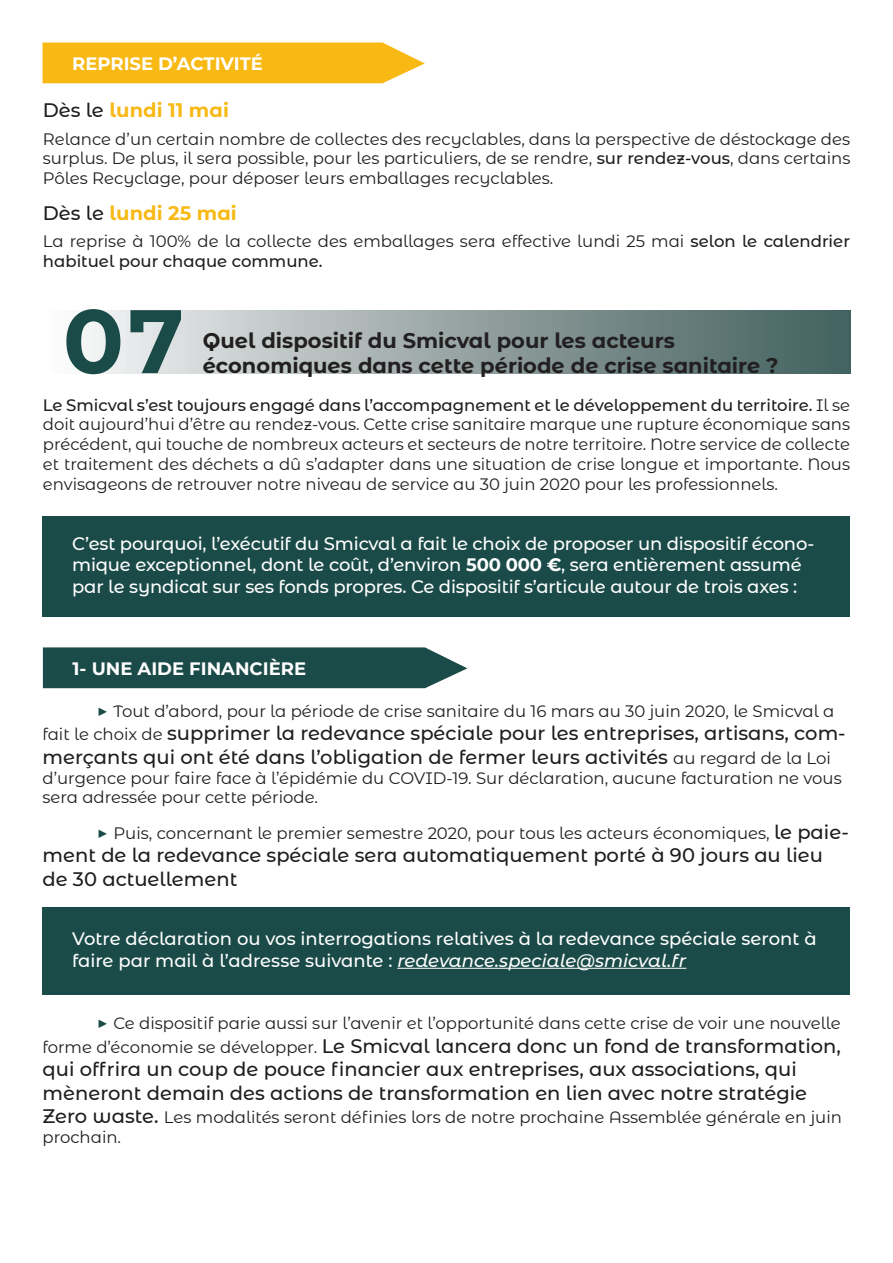
<style>
.page{position:relative;width:893px;height:1263px;background:#fff}
.page>*{position:absolute;margin:0;border:0;box-sizing:border-box;transform-origin:0 0}
.t1{font:700 90px "Montserrat Alternates";color:#1b4b48}
.t2{font:700 21px/25.2px "Montserrat Alternates";color:#221f20}
.t3{font:500 19.5px/23.4px "Montserrat Alternates";color:#1d1d1b}
.t4{font:700 19.5px "Montserrat Alternates";color:#f8b915}
.t5{font:500 18px/21.6px "Montserrat Alternates";letter-spacing:-.01em;color:#fff}
.t6{font:700 18px "Montserrat";color:#fff}
.t7{font:16.5px/19.8px "Montserrat Alternates";color:#1d1d1b}
.s1{font-weight:500;color:#1d1d1b}
.s2{font-weight:500}
.s3{font-weight:700}
.s4{font-weight:500;font-size:19.5px;color:#1b4b48}
.s5{font-weight:400;font-size:16.5px}
.s6{font-weight:500;font-size:19.5px}
.s7{font-style:italic}
</style>
<div class="page">
<div style="left:43px;top:516px;width:807px;height:101px;background:#1b4b48"></div>
<div style="left:43px;top:908px;width:807px;height:87px;background:#1b4b48"></div>
<div style="left:43px;top:43px;width:382px;height:40px;background:#f8b915"></div>
<div style="left:43px;top:310px;width:807px;height:63px;background:linear-gradient(to right,#fbf8f9,#3e5b59)"></div>
<div style="left:43px;top:647px;width:424px;height:41px;background:#1b4b48"></div>
<hr style="left:397px;top:968px;width:289px;height:1px;background:#fff">
<p class="t6" style="left:72px;top:50px;width:192px">REPRISE D’ACTIVITÉ</p>
<p class="t4" style="left:43px;top:96px;width:187px"><span class="s1">Dès le</span> lundi 11 mai</p>
<p class="t7" style="left:43px;top:128px;width:809px;text-align:justify">Relance d’un certain nombre de collectes des recyclables, dans la perspective de déstockage des surplus. De plus, il sera possible, pour les particuliers, de se rendre, <span class="s2">sur rendez-vous</span>, dans certains Pôles Recyclage, pour déposer leurs emballages recyclables.</p>
<p class="t4" style="left:43px;top:199px;width:195px"><span class="s1">Dès le</span> lundi 25 mai</p>
<p class="t7" style="left:43px;top:231px;width:809px">La reprise à 100% de la collecte des emballages sera effective lundi 25 mai <span class="s2">selon le calendrier habituel pour chaque commune.</span></p>
<h1 class="t1" style="left:63px;top:276px;width:123px">07</h1>
<p class="t2" style="left:203px;top:327px;width:577px">Quel dispositif du Smicval pour les acteurs économiques dans cette période de crise sanitaire ?</p>
<p class="t7" style="left:43px;top:394px;width:809px;text-align:justify"><span class="s2">Le Smicval s’est toujours engagé dans l’accompagnement et le développement du territoire.</span> Il se doit aujourd’hui d’être au rendez-vous. Cette crise sanitaire marque une rupture économique sans précédent, qui touche de nombreux acteurs et secteurs de notre territoire. Notre service de collecte et traitement des déchets a dû s’adapter dans une situation de crise longue et importante. Nous envisageons de retrouver notre niveau de service au 30 juin 2020 pour les professionnels.</p>
<p class="t5" style="left:72px;top:532px;width:744px">C’est pourquoi, l’exécutif du Smicval a fait le choix de proposer un dispositif écono&shy;mique exceptionnel, dont le coût, d’environ <span class="s3">500 000 €</span>, sera entièrement assumé par le syndicat sur ses fonds propres. Ce dispositif s’articule autour de trois axes :</p>
<p class="t6" style="left:73px;top:655px;width:235px">1- UNE AIDE FINANCIÈRE</p>
<p class="t7" style="left:97px;top:700px;width:739px"><span class="s4">▶</span> Tout d’abord, pour la période de crise sanitaire du 16 mars au 30 juin 2020, le Smicval a</p>
<p class="t3" style="left:43px;top:721px;width:805px"><span class="s5">fait le choix de</span> supprimer la redevance spéciale pour les entreprises, artisans, com&shy;merçants qui ont été dans l’obligation de fermer leurs activités <span class="s5">au regard de la Loi</span></p>
<p class="t7" style="left:43px;top:767px;width:801px">d’urgence pour faire face à l’épidémie du COVID-19. Sur déclaration, aucune facturation ne vous sera adressée pour cette période.</p>
<p class="t7" style="left:97px;top:822px;width:754px"><span class="s4">▶</span> Puis, concernant le premier semestre 2020, pour tous les acteurs économiques, <span class="s6">le paie-</span></p>
<p class="t3" style="left:43px;top:843px;width:782px">ment de la redevance spéciale sera automatiquement porté à 90 jours au lieu de 30 actuellement</p>
<p class="t5" style="left:72px;top:927px;width:746px">Votre déclaration ou vos interrogations relatives à la redevance spéciale seront à faire par mail à l’adresse suivante : <span class="s7">redevance.speciale@smicval.fr</span></p>
<p class="t7" style="left:97px;top:1013px;width:746px"><span class="s4">▶</span> Ce dispositif parie aussi sur l’avenir et l’opportunité dans cette crise de voir une nouvelle</p>
<p class="t3" style="left:43px;top:1033px;width:800px"><span class="s5">forme d’économie se développer.</span> Le Smicval lancera donc un fond de transformation, qui offrira un coup de pouce financier aux entreprises, aux associations, qui mèneront demain des actions de transformation en lien avec notre stratégie</p>
<p class="t7" style="left:43px;top:1107px;width:801px"><span class="s6">Zero waste.</span> Les modalités seront définies lors de notre prochaine Assemblée générale en juin prochain.</p>
</div>
